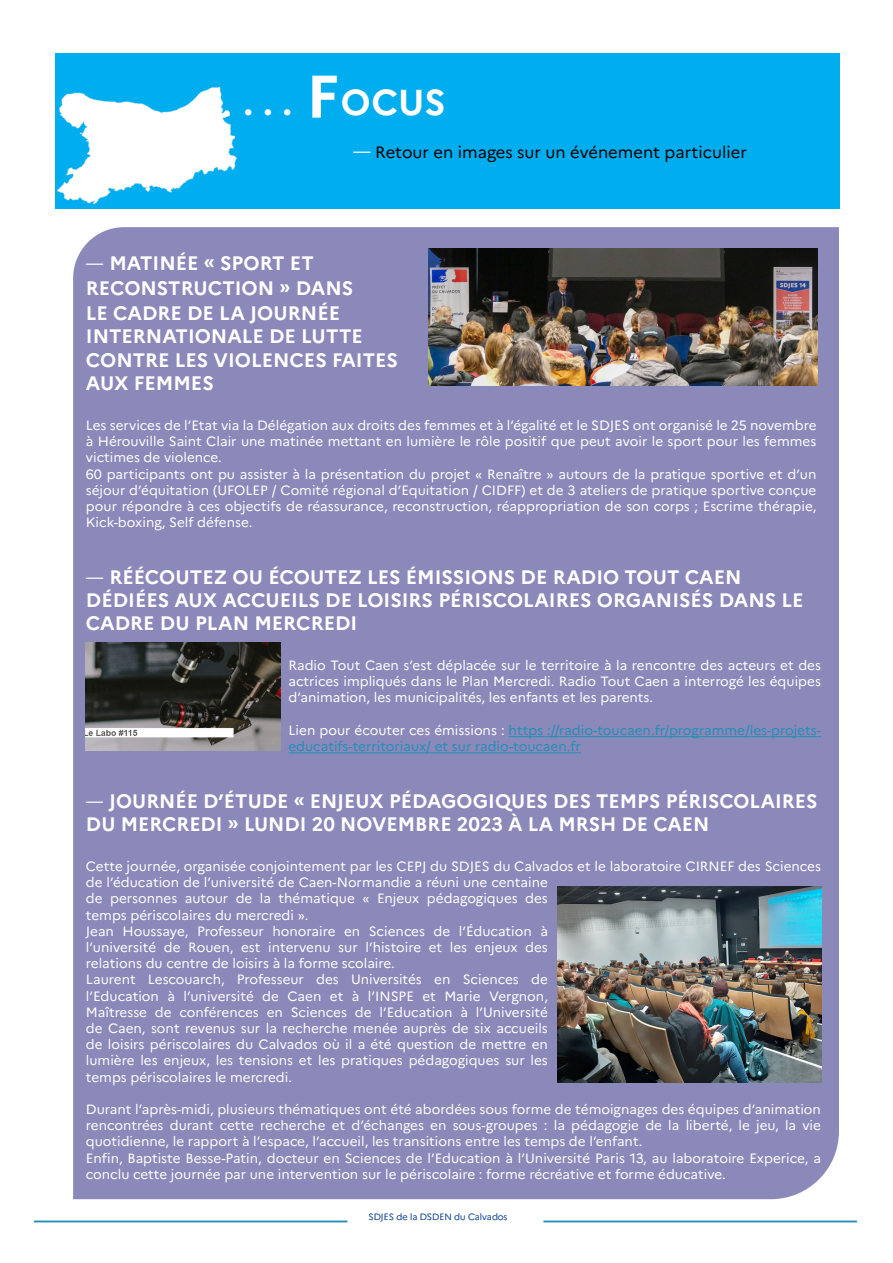
<style>
.page{position:relative;width:893px;height:1263px;background:#fff}
.page>*{position:absolute;margin:0;border:0;box-sizing:border-box;transform-origin:0 0}
.t1{font:700 60px "Marianne";color:#fff}
.t2{font:700 36px "Marianne";color:#fff}
.t3{font:700 19.5px/23.4px "Marianne";color:#fff}
.t4{font:16.5px "Marianne";color:#000}
.t5{font:13.5px/16.2px "Marianne";color:#fff;text-align:justify}
.t6{font:13.5px/16.2px "Marianne";color:#238fb7}
.t7{font:300 9px "Marianne";color:#24569e}
.s1{color:#fff}
.s2{font-weight:400;font-size:16.5px}
</style>
<div class="page">
<div style="left:73px;top:227px;width:766px;height:972px;background:#8b88ba"></div>
<hr style="left:34px;top:1221px;width:313px;height:1px;background:#238fb7">
<hr style="left:544px;top:1221px;width:313px;height:1px;background:#238fb7">
<hr style="left:509px;top:736px;width:312px;height:1px;background:#238fb7">
<hr style="left:288px;top:752px;width:293px;height:1px;background:#238fb7">
<div style="left:55px;top:53px;width:785px;height:156px;background:#00aeef"></div>
<img style="left:57px;top:88px;width:180px;height:116px">
<img style="left:428px;top:249px;width:390px;height:137px">
<img style="left:86px;top:642px;width:194px;height:108px">
<img style="left:557px;top:886px;width:265px;height:196px">
<p class="t2" style="left:244px;top:80px;width:50px">. . .</p>
<p class="t1" style="left:306px;top:60px;width:34px">F</p>
<p class="t2" style="left:341px;top:80px;width:106px">OCUS</p>
<p class="t4" style="left:353px;top:142px;width:395px"><span class="s1">—</span> Retour en images sur un événement particulier</p>
<p class="t3" style="left:86px;top:250px;width:269px;line-height:25.2px"><span class="s2">—</span> MATINÉE « SPORT ET<br>RECONSTRUCTION » DANS<br>LE CADRE DE LA JOURNÉE</p>
<p class="t3" style="left:86px;top:325px;width:314px">INTERNATIONALE DE LUTTE<br>CONTRE LES VIOLENCES FAITES<br>AUX FEMMES</p>
<p class="t5" style="left:86px;top:417px;width:732px">Les services de l’Etat via la Délégation aux droits des femmes et à l’égalité et le SDJES ont organisé le 25 novembre à Hérouville Saint Clair une matinée mettant en lumière le rôle positif que peut avoir le sport pour les femmes victimes de violence.</p>
<p class="t5" style="left:86px;top:466px;width:732px">60 participants ont pu assister à la présentation du projet « Renaître » autours de la pratique sportive et d’un séjour d’équitation (UFOLEP / Comité régional d’Equitation / CIDFF) et de 3 ateliers de pratique sportive conçue pour répondre à ces objectifs de réassurance, reconstruction, réappropriation de son corps ; Escrime thérapie, Kick-boxing, Self défense.</p>
<p class="t3" style="left:86px;top:565px;width:719px"><span class="s2">—</span> RÉÉCOUTEZ OU ÉCOUTEZ LES ÉMISSIONS DE RADIO TOUT CAEN<br>DÉDIÉES AUX ACCUEILS DE LOISIRS PÉRISCOLAIRES ORGANISÉS DANS LE<br>CADRE DU PLAN MERCREDI</p>
<p class="t5" style="left:288px;top:657px;width:534px">Radio Tout Caen s’est déplacée sur le territoire à la rencontre des acteurs et des actrices impliqués dans le Plan Mercredi. Radio Tout Caen a interrogé les équipes d’animation, les municipalités, les enfants et les parents.</p>
<p class="t6" style="left:288px;top:722px;width:534px"><span class="s1">Lien pour écouter ces émissions :</span> https ://radio-toucaen.fr/programme/les-projets&shy;educatifs-territoriaux/ et sur radio-toucaen.fr</p>
<p class="t3" style="left:86px;top:789px;width:733px"><span class="s2">—</span> JOURNÉE D’ÉTUDE « ENJEUX PÉDAGOGIQUES DES TEMPS PÉRISCOLAIRES<br>DU MERCREDI » LUNDI 20 NOVEMBRE 2023 À LA MRSH DE CAEN</p>
<p class="t5" style="left:86px;top:858px;width:737px;text-align:left">Cette journée, organisée conjointement par les CEPJ du SDJES du Calvados et le laboratoire CIRNEF des Sciences de l’éducation de l’université de Caen-Normandie a réuni une centaine<br>de personnes autour de la thématique « Enjeux pédagogiques des<br>temps périscolaires du mercredi ».</p>
<p class="t5" style="left:86px;top:923px;width:464px">Jean Houssaye, Professeur honoraire en Sciences de l’Éducation à l’université de Rouen, est intervenu sur l’histoire et les enjeux des relations du centre de loisirs à la forme scolaire.</p>
<p class="t5" style="left:86px;top:971px;width:464px">Laurent Lescouarch, Professeur des Universités en Sciences de l’Education à l’université de Caen et à l’INSPE et Marie Vergnon, Maîtresse de conférences en Sciences de l’Education à l’Université de Caen, sont revenus sur la recherche menée auprès de six accueils de loisirs périscolaires du Calvados où il a été question de mettre en lumière les enjeux, les tensions et les pratiques pédagogiques sur les temps périscolaires le mercredi.</p>
<p class="t5" style="left:86px;top:1101px;width:737px">Durant l’après-midi, plusieurs thématiques ont été abordées sous forme de témoignages des équipes d’animation rencontrées durant cette recherche et d’échanges en sous-groupes : la pédagogie de la liberté, le jeu, la vie quotidienne, le rapport à l’espace, l’accueil, les transitions entre les temps de l’enfant.</p>
<p class="t5" style="left:86px;top:1150px;width:737px">Enfin, Baptiste Besse-Patin, docteur en Sciences de l’Education à l’Université Paris 13, au laboratoire Experice, a conclu cette journée par une intervention sur le périscolaire : forme récréative et forme éducative.</p>
<p class="t7" style="left:368px;top:1212px;width:141px">SDJES de la DSDEN du Calvados</p>
</div>
